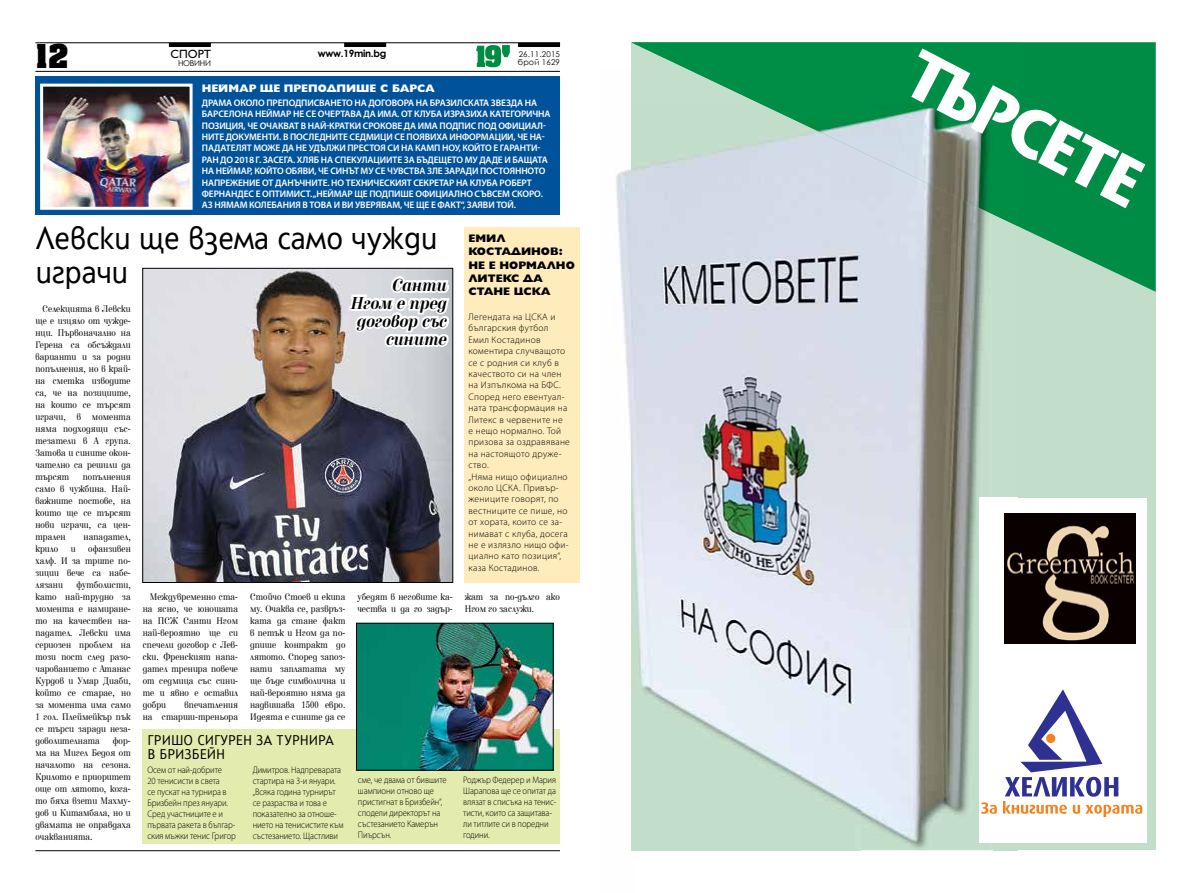
<style>
.page{position:relative;width:1191px;height:893px;background:#fff}
.page>*{position:absolute;margin:0;border:0;box-sizing:border-box;transform-origin:0 0}
.t1{font:68.6px "Stone Sans";color:#fff;scale:.9 1}
.t2{font:32px/34px "Simbal";letter-spacing:-.025em;color:#000}
.t3{font:700 28px "Achen Cyr";color:#000}
.t4{font:italic 700 18px/18px "Elfin CYR";color:#000;text-align:right;scale:.85 1}
.t5{font:14px/14px "Simbal";color:#000}
.t6{font:12px "Gilt";color:#000}
.t7{font:800 11px/13.2px "Gilt";color:#000}
.t8{font:800 11px "Gilt";color:#fff}
.t9{font:10px/12px "Elfin CYR";letter-spacing:.01em;color:#000;text-align:justify;scale:.85 1}
.t10{font:700 10px "Century Gothic";letter-spacing:-.03em;color:#000}
.t11{font:600 9.5px/11.4px "Myriad Pro";letter-spacing:-.01em;color:#fff}
.t12{font:300 9.5px/11px "Myriad Pro";letter-spacing:-.01em;color:#000;scale:.91 1}
.t13{font:300 9.5px/11.4px "Myriad Pro";letter-spacing:.03em;color:#000}
.t14{font:8px "Century Gothic";letter-spacing:.02em;color:#000}
</style>
<div class="page">
<hr style="left:35px;top:43px;width:525px;height:1px;background:#000">
<hr style="left:35px;top:71px;width:525px;height:1px;background:#000">
<svg style="left:476px;top:45px;width:34px;height:22px"></svg>
<div style="left:169px;top:43px;width:42px;height:4px;border:1px solid #000"></div>
<div style="left:344px;top:43px;width:42px;height:4px;border:1px solid #000"></div>
<div style="left:518px;top:43px;width:42px;height:4px;border:1px solid #000"></div>
<hr style="left:35px;top:850px;width:525px;height:1px;background:#000">
<img style="left:145px;top:353px;width:306px;height:228px">
<svg style="left:142px;top:267px;width:310px;height:86px;background:#c8c0bd"></svg>
<div style="left:464px;top:227px;width:116px;height:356px;background:#ffecbc"></div>
<div style="left:143px;top:730px;width:417px;height:114px;background:#e3ecae"></div>
<div style="left:35px;top:77px;width:525px;height:138px;background:#00539b"></div>
<img style="left:44px;top:88px;width:145px;height:118px">
<div style="left:40px;top:84px;width:153px;height:126px;border:3px solid #fff"></div>
<img style="left:358px;top:625px;width:193px;height:143px">
<div style="left:356px;top:623px;width:197px;height:147px;border:1px solid #000"></div>
<div style="left:631px;top:42px;width:524px;height:808px;background:#c3ddcb"></div>
<div style="left:979px;top:498px;width:167px;height:345px;background:#fff"></div>
<svg style="left:1017px;top:42px;width:138px;height:250px;background:#1a9656"></svg>
<img style="left:631px;top:42px;width:386px;height:184px">
<img style="left:615px;top:169px;width:33px;height:682px">
<img style="left:631px;top:105px;width:229px;height:745px">
<img style="left:860px;top:214px;width:66px;height:634px">
<img style="left:926px;top:214px;width:66px;height:624px">
<img style="left:979px;top:498px;width:13px;height:340px">
<img style="left:762px;top:105px;width:230px;height:109px">
<img style="left:1004px;top:513px;width:131px;height:130px">
<svg style="left:981px;top:689px;width:161px;height:128px"></svg>
<h3 class="t3" style="left:35px;top:37px;width:35px">12</h3>
<p class="t6" style="left:171px;top:48px;width:42px">СПОРТ</p>
<p class="t14" style="left:178px;top:58px;width:35px">НОВИНИ</p>
<p class="t10" style="left:318px;top:45px;width:70px">www.19min.bg</p>
<p class="t14" style="left:519px;top:48px;width:43px">26.11.2015</p>
<p class="t14" style="left:518px;top:56px;width:44px">брой 1629</p>
<p class="t8" style="left:202px;top:82px;width:235px">НЕЙМАР ЩЕ ПРЕПОДПИШЕ С БАРСА</p>
<p class="t11" style="left:202px;top:97px;width:350px">ДРАМА ОКОЛО ПРЕПОДПИСВАНЕТО НА ДОГОВОРА НА БРАЗИЛСКАТА ЗВЕЗДА НА БАРСЕЛОНА НЕЙМАР НЕ СЕ ОЧЕРТАВА ДА ИМА. ОТ КЛУБА ИЗРАЗИХА КАТЕГОРИЧНА ПОЗИЦИЯ, ЧЕ ОЧАКВАТ В НАЙ-КРАТКИ СРОКОВЕ ДА ИМА ПОДПИС ПОД ОФИЦИАЛ-НИТЕ ДОКУМЕНТИ. В ПОСЛЕДНИТЕ СЕДМИЦИ СЕ ПОЯВИХА ИНФОРМАЦИИ, ЧЕ НА-ПАДАТЕЛЯТ МОЖЕ ДА НЕ УДЪЛЖИ ПРЕСТОЯ СИ НА КАМП НОУ, КОЙТО Е ГАРАНТИ-РАН ДО 2018 Г. ЗАСЕГА. ХЛЯБ НА СПЕКУЛАЦИИТЕ ЗА БЪДЕЩЕТО МУ ДАДЕ И БАЩАТА НА НЕЙМАР, КОЙТО ОБЯВИ, ЧЕ СИНЪТ МУ СЕ ЧУВСТВА ЗЛЕ ЗАРАДИ ПОСТОЯННОТО НАПРЕЖЕНИЕ ОТ ДАНЪЧНИТЕ. НО ТЕХНИЧЕСКИЯТ СЕКРЕТАР НА КЛУБА РОБЕРТ ФЕРНАНДЕС Е ОПТИМИСТ. „НЕЙМАР ЩЕ ПОДПИШЕ ОФИЦИАЛНО СЪВСЕМ СКОРО.<br>АЗ НЯМАМ КОЛЕБАНИЯ В ТОВА И ВИ УВЕРЯВАМ, ЧЕ ЩЕ Е ФАКТ“, ЗАЯВИ ТОЙ.</p>
<h2 class="t2" style="left:35px;top:221px;width:404px">Левски ще взeма само чужди играчи</h2>
<p class="t7" style="left:468px;top:232px;width:108px">ЕМИЛ<br>КОСТАДИНОВ:<br>НЕ Е НОРМАЛНО<br>ЛИТЕКС ДА<br>СТАНЕ ЦСКА</p>
<h3 class="t4" style="left:350px;top:276px;width:114px">Санти<br>Нгом е пред договор със сините</h3>
<p class="t9" style="left:35px;top:303px;width:114px;text-indent:7px">Селекцията в Левски ще е изцяло от чужде&shy;нци. Първоначално на Герена са обсъждали варианти и за родни попълнения, но в край&shy;на сметка изводите са, че на позициите, на които се търсят играчи, в момента няма подходящи със&shy;тезатели в А група.<br>Затова и сините окон&shy;чателно са решили да търсят</p>
<p class="t13" style="left:468px;top:311px;width:103px">Легендата на ЦСКА и българския футбол<br>Емил Костадинов коментира случващото се с родния си клуб в качеството си на член на Изпълкома на БФС.<br>Според него евентуал&shy;ната трансформация на<br>Литекс в червените не<br>е нещо нормално. Той призова за оздравяване на настоящото друже&shy;ство.<br>„Няма нищо официално около ЦСКА. Привър&shy;жениците говорят, по вестниците се пише, но от хората, които се за&shy;нимават с клуба, досега не е излязло нищо офи&shy;циално като позиция“, каза Костадинов.</p>
<p class="t9" style="left:35px;top:471px;width:114px;text-indent:47px">попълнения само в чужбина. Най&shy;важните постове, на които ще се търсят нови играчи, са цен&shy;трален</p>
<p class="t9" style="left:84px;top:531px;width:57px">нападател,</p>
<p class="t9" style="left:35px;top:543px;width:114px;text-indent:53px">офанзивен халф. И за трите по&shy;зиции вече са набе&shy;лязани</p>
<p class="t9" style="left:35px;top:543px;width:28px">крило</p>
<p class="t9" style="left:71px;top:543px;width:7px">и</p>
<p class="t9" style="left:35px;top:579px;width:114px;text-indent:41px">футболисти, като най-трудно за момента е намиране&shy;то на качествен на&shy;падател. Левски има сериозен проблем на този пост след разо&shy;чарованието с Атанас Курдов и Умар Диаби, който се старае, но за момента има само 1 гол. Плеймейкър пък се търси заради неза&shy;доволителната</p>
<p class="t9" style="left:250px;top:591px;width:114px">Стойчо Стоев и екипа му. Очаква се, развръз&shy;ката да стане факт в петък и Нгом да по&shy;дпише контракт до лятото. Според запоз&shy;нати заплатата му ще бъде символична и най-вероятно няма да надвишава 1500 евро.<br>Идеята е сините да се</p>
<p class="t9" style="left:357px;top:591px;width:114px">убедят в неговите ка&shy;чества и да го задър-</p>
<p class="t9" style="left:465px;top:591px;width:114px">жат за по-дълго ако<br>Нгом го заслужи.</p>
<p class="t9" style="left:143px;top:591px;width:114px;text-indent:7px">Междувременно ста&shy;на ясно, че юношата на ПСЖ Санти Нгом най-вероятно ще си спечели договор с Лев&shy;ски. Френският напа&shy;дател тренира повече от седмица със сини&shy;те и явно е оставил добри</p>
<p class="t9" style="left:143px;top:699px;width:114px;text-align:right">впечатления<br>на старши-треньора</p>
<h3 class="t5" style="left:147px;top:733px;width:188px">ГРИШО СИГУРЕН ЗА ТУРНИРА<br>В БРИЗБЕЙН</h3>
<p class="t9" style="left:35px;top:735px;width:114px;text-indent:77px">фор&shy;ма на Мигел Бедоя от началото на сезона.<br>Крилото е приоритет още от лятото, кога&shy;то бяха взети Махму&shy;дов и Китамбала, но и двамата не оправдаха очакванията.</p>
<p class="t12" style="left:147px;top:764px;width:99px">Осем от най-добрите<br>20 тенисисти в света<br>се пускат на турнира в<br>Бризбейн през януари.<br>Сред участниците е и първата ракета в българ&shy;ския мъжки тенис Григор</p>
<p class="t12" style="left:253px;top:764px;width:101px">Димитров. Надпреварата стартира на 3-и януари. „Всяка година турнирът се разраства и това е показателно за отноше&shy;нието на тенисистите към състезанието. Щастливи</p>
<p class="t12" style="left:358px;top:774px;width:99px">сме, че двама от бившите шампиони отново ще пристигнат в Бризбейн“, сподели директорът на състезанието Камерън<br>Пиърсън.</p>
<p class="t12" style="left:463px;top:774px;width:104px">Роджър Федерер и Мария<br>Шарапова ще се опитат да влязат в списъка на тенис&shy;тисти, които са защитава&shy;ли титлите си в поредни години.</p>
<h1 class="t1" style="left:928px;top:35px;width:284px;rotate:27deg">ТЪРСЕТЕ</h1>
</div>
